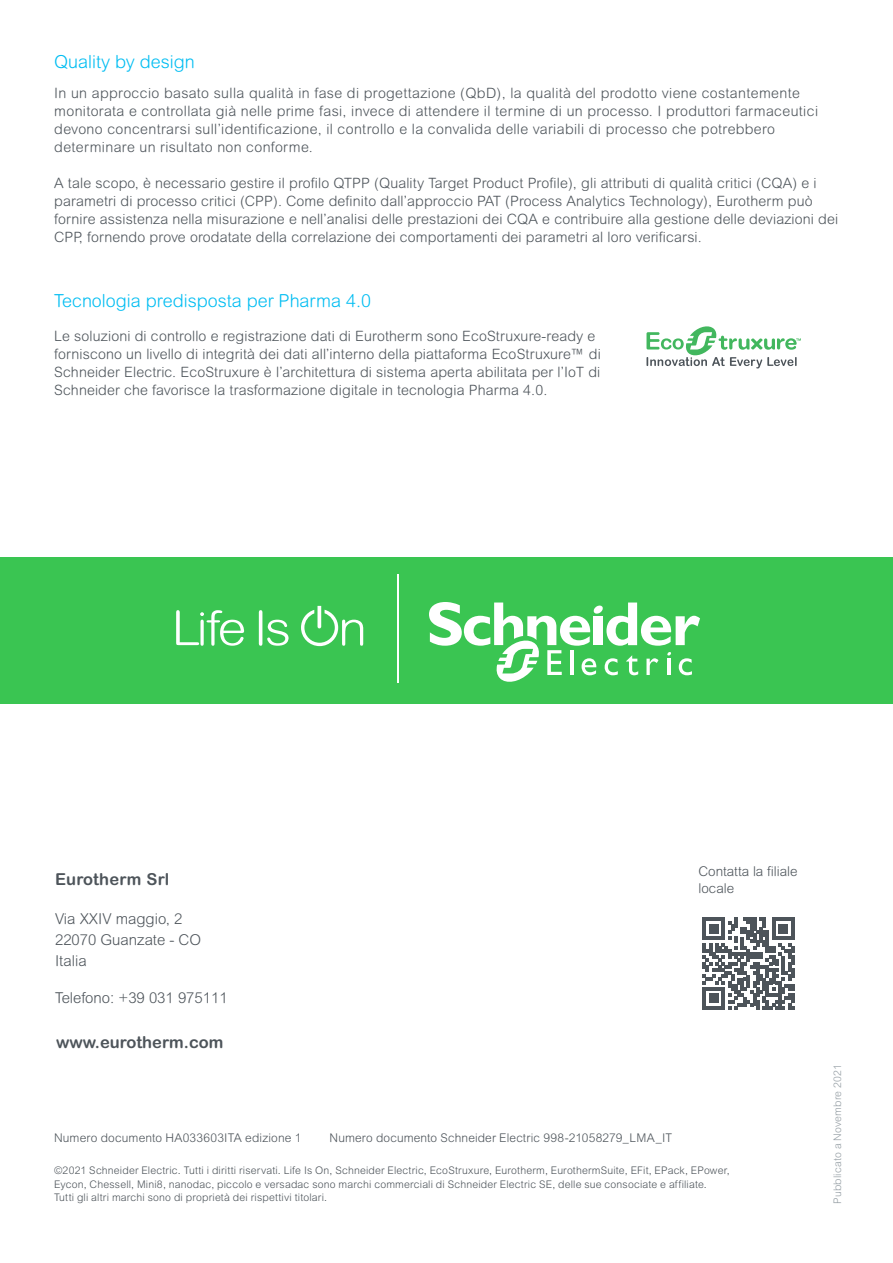
<style>
.page{position:relative;width:893px;height:1263px;background:#fff}
.page>*{position:absolute;margin:0;border:0;box-sizing:border-box;transform-origin:0 0}
.t1{font:300 18px "Arial Rounded MT Pro";color:#01bdf2}
.www_schneider-electr{font:700 16.5px "Arial Rounded MT Pro";color:#4d545a}
.Address__Phone___Fax{font:300 15px "Arial Rounded MT Pro";color:#4d545a}
.t2{font:300 14.25px/18px "Arial Rounded MT Pro";letter-spacing:.01em;color:#4d545a}
.t3{font:300 13.5px "Arial Rounded MT Pro";color:#4d545a}
.Disclosure__Part___D{font:300 12px "Arial Rounded MT Pro";letter-spacing:.01em;color:#4d545a}
.Disclosure__Part___D-2{font:300 12px "Arial MT Std";letter-spacing:.01em;color:#4d545a}
.Disclosure__Part___D-3{font:300 10.5px/13.5px "Arial MT Std";letter-spacing:.015em;color:#4d545a}
.Disclosure__Part___D-4{font:300 10.5px "Arial MT Std";letter-spacing:.015em;color:#959ea4}
.s1{font-family:"Arial MT Std"}
</style>
<div class="page">
<div style="left:0;top:557px;width:893px;height:147px;background:#3ac552"></div>
<svg style="left:259px;top:610px;width:30px;height:36px"></svg>
<svg style="left:301px;top:606px;width:62px;height:40px"></svg>
<hr style="left:397px;top:574px;width:1px;height:109px;background:#fff">
<svg style="left:429px;top:602px;width:271px;height:80px"></svg>
<svg style="left:176px;top:610px;width:68px;height:36px"></svg>
<svg style="left:703px;top:918px;width:91px;height:91px"></svg>
<svg style="left:646px;top:326px;width:155px;height:42px"></svg>
<p class="t1" style="left:54px;top:51px;width:142px">Quality by design</p>
<p class="t2" style="left:54px;top:85px;width:765px">In un approccio basato sulla qualità in fase di progettazione (QbD), la qualità del prodotto viene costantemente monitorata e controllata già nelle prime fasi, invece di attendere il termine di un processo. I produttori farmaceutici devono concentrarsi sull’identificazione, il controllo e la convalida delle variabili di processo che potrebbero determinare un risultato non conforme.</p>
<p class="t2" style="left:54px;top:175px;width:785px">A tale scopo, è necessario gestire il profilo QTPP (Quality Target Product Profile), gli attributi di qualità critici (CQA) e i parametri di processo critici (CPP). Come definito dall’approccio PAT (Process Analytics Technology), Eurotherm può fornire assistenza nella misurazione e nell’analisi delle prestazioni dei CQA e contribuire alla gestione delle deviazioni dei CPP, fornendo prove orodatate della correlazione dei comportamenti dei parametri al loro verificarsi.</p>
<p class="t1" style="left:54px;top:290px;width:318px">Tecnologia predisposta per Pharma 4.0</p>
<p class="t2" style="left:54px;top:328px;width:548px">Le soluzioni di controllo e registrazione dati di Eurotherm sono EcoStruxure-ready e forniscono un livello di integrità dei dati all’interno della piattaforma EcoStruxure™ di Schneider Electric. EcoStruxure è l’architettura di sistema aperta abilitata per l’IoT di Schneider che favorisce la trasformazione digitale in tecnologia Pharma 4.0.</p>
<p class="www_schneider-electr" style="left:55px;top:870px;width:116px">Eurotherm Srl</p>
<p class="Address__Phone___Fax" style="left:55px;top:910px;width:129px">Via XXIV maggio, 2</p>
<p class="Address__Phone___Fax" style="left:55px;top:931px;width:147px">22070 Guanzate - CO</p>
<p class="Address__Phone___Fax" style="left:55px;top:952px;width:33px">Italia</p>
<p class="Address__Phone___Fax" style="left:55px;top:989px;width:174px">Telefono: +39 031 975111</p>
<p class="www_schneider-electr" style="left:56px;top:1032px;width:169px">www.eurotherm.com</p>
<p class="t3" style="left:698px;top:864px;width:101px">Contatta la filiale</p>
<p class="t3" style="left:698px;top:880px;width:37px">locale</p>
<p class="Disclosure__Part___D" style="left:330px;top:1131px;width:344px">Numero documento Schneider Electric <span class="s1">998-21058279_LMA_IT</span></p>
<p class="Disclosure__Part___D-2" style="left:54px;top:1131px;width:249px">Numero documento HA033603ITA edizione 1</p>
<p class="Disclosure__Part___D-3" style="left:54px;top:1164px;width:677px">©2021 Schneider Electric. Tutti i diritti riservati. Life Is On, Schneider Electric, EcoStruxure, Eurotherm, EurothermSuite, EFit, EPack, EPower,<br>Eycon, Chessell, Mini8, nanodac, piccolo e versadac sono marchi commerciali di Schneider Electric SE, delle sue consociate e affiliate.</p>
<p class="Disclosure__Part___D-3" style="left:54px;top:1191px;width:275px">Tutti gli altri marchi sono di proprietà dei rispettivi titolari.</p>
<p class="Disclosure__Part___D-4" style="left:831px;top:1204px;width:141px;rotate:-90deg">Pubblicato a Novembre 2021</p>
</div>
